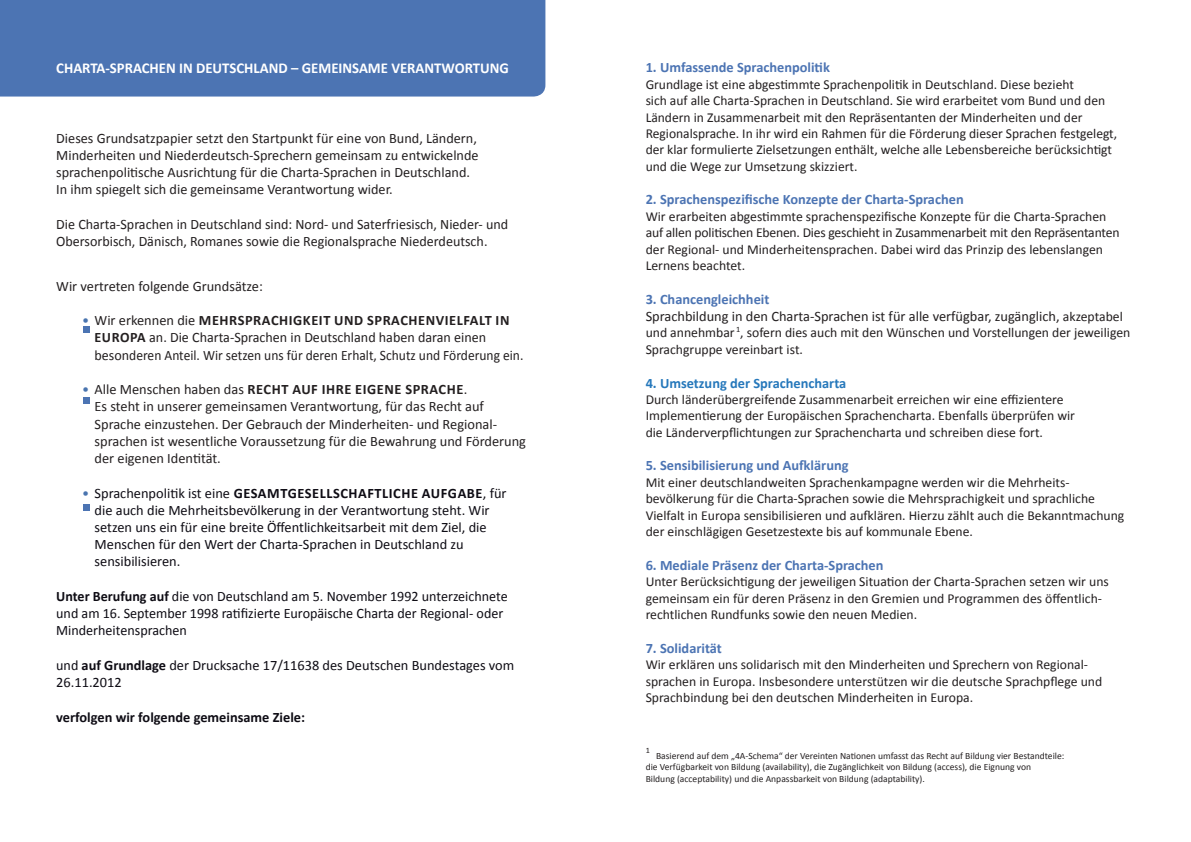
<style>
.page{position:relative;width:1191px;height:842px;background:#fff}
.page>*{position:absolute;margin:0;border:0;box-sizing:border-box;transform-origin:0 0}
.t1{font:700 15.1px "Calibri";color:#fff}
.t2{font:14.4px/17.2px "Calibri";color:#231f20}
.t3{font:14.4px/17.2px "Calibri";color:#0e0c14}
.t4{font:700 14.4px "Calibri";color:#4c74b3}
.t5{font:700 14.4px "Calibri";letter-spacing:.04em;color:#231f20}
.t6{font:700 14.4px "Calibri";color:#0e0c14}
.t7{font:700 14.4px "Calibri";color:#2678bb}
.t8{font:13.7px/16.4px "Calibri";color:#231f20}
.t9{font:9.6px "Calibri";color:#231f20}
.t10{font:8.2px "Calibri";color:#231f20}
.s1{color:#4974af}
.s2{font-weight:700}
.s3{font-weight:400;color:#4974af}
.s4{font-weight:400}
.s5{font-size:13.7px}
</style>
<div class="page">
<div style="left:0;top:0;width:545px;height:97px;background:#4c74b3"></div>
<svg style="left:83px;top:326px;width:7px;height:6px"></svg>
<svg style="left:83px;top:397px;width:7px;height:6px"></svg>
<svg style="left:84px;top:504px;width:6px;height:6px"></svg>
<p class="t1" style="left:56px;top:58px;width:454px">CHARTA-SPRACHEN IN DEUTSCHLAND – GEMEINSAME VERANTWORTUNG</p>
<p class="t2" style="left:56px;top:128px;width:424px;text-align:justify">Dieses Grundsatzpapier setzt den Startpunkt für eine von Bund, Ländern, Minderheiten und Niederdeutsch-Sprechern gemeinsam zu entwickelnde sprachenpolitische Ausrichtung für die Charta-Sprachen in Deutschland.</p>
<p class="t2" style="left:56px;top:180px;width:338px">In ihm spiegelt sich die gemeinsame Verantwortung wider.</p>
<p class="t2" style="left:56px;top:215px;width:453px">Die Charta-Sprachen in Deutschland sind: Nord- und Saterfriesisch, Nieder- und<br>Obersorbisch, Dänisch, Romanes sowie die Regionalsprache Niederdeutsch.</p>
<p class="t2" style="left:56px;top:277px;width:208px">Wir vertreten folgende Grundsätze:</p>
<p class="t2" style="left:95px;top:311px;width:416px;text-indent:-12px"><span class="s1">•</span> Wir erkennen die <span class="s2">MEHRSPRACHIGKEIT UND SPRACHENVIELFALT IN<br>EUROPA</span> an. Die Charta-Sprachen in Deutschland haben daran einen</p>
<p class="t2" style="left:95px;top:345px;width:430px">besonderen Anteil. Wir setzen uns für deren Erhalt, Schutz und Förderung ein.</p>
<p class="t5" style="left:82px;top:380px;width:386px"><span class="s3">•</span> <span class="s4">Alle Menschen haben das</span> RECHT AUF IHRE EIGENE SPRACHE<span class="s4">.</span></p>
<p class="t2" style="left:95px;top:397px;width:404px">Es steht in unserer gemeinsamen Verantwortung, für das Recht auf<br>Sprache einzustehen. Der Gebrauch der Minderheiten- und Regional-</p>
<p class="t2" style="left:95px;top:432px;width:433px">sprachen ist wesentliche Voraussetzung für die Bewahrung und Förderung der eigenen Identität.</p>
<p class="t3" style="left:82px;top:483px;width:426px;text-align:center"><span class="s1">•</span> Sprachenpolitik ist eine <span class="s2">GESAMTGESELLSCHAFTLICHE AUFGABE</span>, für die auch die Mehrheitsbevölkerung in der Verantwortung steht. Wir</p>
<p class="t3" style="left:95px;top:518px;width:393px">setzen uns ein für eine breite Öffentlichkeitsarbeit mit dem Ziel, die<br>Menschen für den Wert der Charta-Sprachen in Deutschland zu sensibilisieren.</p>
<p class="t3" style="left:56px;top:587px;width:453px"><span class="s2">Unter Berufung auf</span> die von Deutschland am 5. November 1992 unterzeichnete und am 16. September 1998 ratifizierte Europäische Charta der Regional- oder<br>Minderheitensprachen</p>
<p class="t3" style="left:56px;top:656px;width:459px">und <span class="s2">auf Grundlage</span> der Drucksache 17/11638 des Deutschen Bundestages vom<br>26.11.2012</p>
<p class="t6" style="left:56px;top:708px;width:250px">verfolgen wir folgende gemeinsame Ziele:</p>
<p class="t3" style="left:277px;top:518px;width:6px">f</p>
<p class="t4" style="left:645px;top:58px;width:186px">1. Umfassende Sprachenpolitik</p>
<p class="t8" style="left:645px;top:75px;width:430px">Grundlage ist eine abgestimmte Sprachenpolitik in Deutschland. Diese bezieht</p>
<p class="t8" style="left:645px;top:92px;width:473px">sich auf alle Charta-Sprachen in Deutschland. Sie wird erarbeitet vom Bund und den Ländern in Zusammenarbeit mit den Repräsentanten der Minderheiten und der Regionalsprache. In ihr wird ein Rahmen für die Förderung dieser Sprachen festgelegt, der klar formulierte Zielsetzungen enthält, welche alle Lebensbereiche berücksichtigt und die Wege zur Umsetzung skizziert.</p>
<p class="t4" style="left:645px;top:190px;width:319px">2. Sprachenspezifische Konzepte der Charta-Sprachen</p>
<p class="t8" style="left:645px;top:207px;width:462px">Wir erarbeiten abgestimmte sprachenspezifische Konzepte für die Charta-Sprachen</p>
<p class="t8" style="left:645px;top:224px;width:475px">auf allen politischen Ebenen. Dies geschieht in Zusammenarbeit mit den Repräsentanten der Regional- und Minderheitensprachen. Dabei wird das Prinzip des lebenslangen<br>Lernens beachtet.</p>
<p class="t4" style="left:645px;top:290px;width:125px">3. Chancengleichheit</p>
<p class="t2" style="left:645px;top:307px;width:478px">Sprachbildung in den Charta-Sprachen ist für alle verfügbar, zugänglich, <span class="s5">akzeptabel</span></p>
<p class="t8" style="left:645px;top:324px;width:486px">und annehmbar <sup>1</sup>, sofern dies auch mit den Wünschen und Vorstellungen der jeweiligen<br>Sprachgruppe vereinbart ist.</p>
<p class="t7" style="left:645px;top:373px;width:202px">4. Umsetzung der Sprachencharta</p>
<p class="t8" style="left:645px;top:391px;width:431px">Durch länderübergreifende Zusammenarbeit erreichen wir eine effizientere<br>Implementierung der Europäischen Sprachencharta. Ebenfalls überprüfen wir</p>
<p class="t8" style="left:645px;top:423px;width:399px">die Länderverpflichtungen zur Sprachencharta und schreiben diese fort.</p>
<p class="t4" style="left:645px;top:456px;width:204px">5. Sensibilisierung und Aufklärung</p>
<p class="t8" style="left:645px;top:473px;width:451px">Mit einer deutschlandweiten Sprachenkampagne werden wir die Mehrheits&shy;bevölkerung für die Charta-Sprachen sowie die Mehrsprachigkeit und sprachliche</p>
<p class="t8" style="left:645px;top:506px;width:480px">Vielfalt in Europa sensibilisieren und aufklären. Hierzu zählt auch die Bekanntmachung der einschlägigen Gesetzestexte bis auf kommunale Ebene.</p>
<p class="t4" style="left:645px;top:556px;width:239px">6. Mediale Präsenz der Charta-Sprachen</p>
<p class="t8" style="left:645px;top:573px;width:465px">Unter Berücksichtigung der jeweiligen Situation der Charta-Sprachen setzen wir uns gemeinsam ein für deren Präsenz in den Gremien und Programmen des öffentlich&shy;rechtlichen Rundfunks sowie den neuen Medien.</p>
<p class="t4" style="left:645px;top:639px;width:78px">7. Solidarität</p>
<p class="t8" style="left:645px;top:656px;width:458px">Wir erklären uns solidarisch mit den Minderheiten und Sprechern von Regional&shy;sprachen in Europa. Insbesondere unterstützen wir die deutsche Sprachpflege und<br>Sprachbindung bei den deutschen Minderheiten in Europa.</p>
<p class="t8" style="left:743px;top:324px;width:231px">, sofern dies auch mit den Wünschen und</p>
<p class="t8" style="left:1007px;top:391px;width:13px">f</p>
<p class="t8" style="left:1072px;top:506px;width:57px">-machung</p>
<p class="t8" style="left:1052px;top:589px;width:6px">f</p>
<p class="t10" style="left:645px;top:745px;width:6px">1</p>
<p class="t9" style="left:656px;top:750px;width:410px">Basierend auf dem „4A-Schema“ der Vereinten Nationen umfasst das Recht auf Bildung vier Bestandteile:</p>
<p class="t9" style="left:645px;top:761px;width:387px">die Verfügbarkeit von Bildung (availability), die Zugänglichkeit von Bildung (access), die Eignung von</p>
<p class="t9" style="left:645px;top:773px;width:281px">Bildung (acceptability) und die Anpassbarkeit von Bildung (adaptability).</p>
</div>
